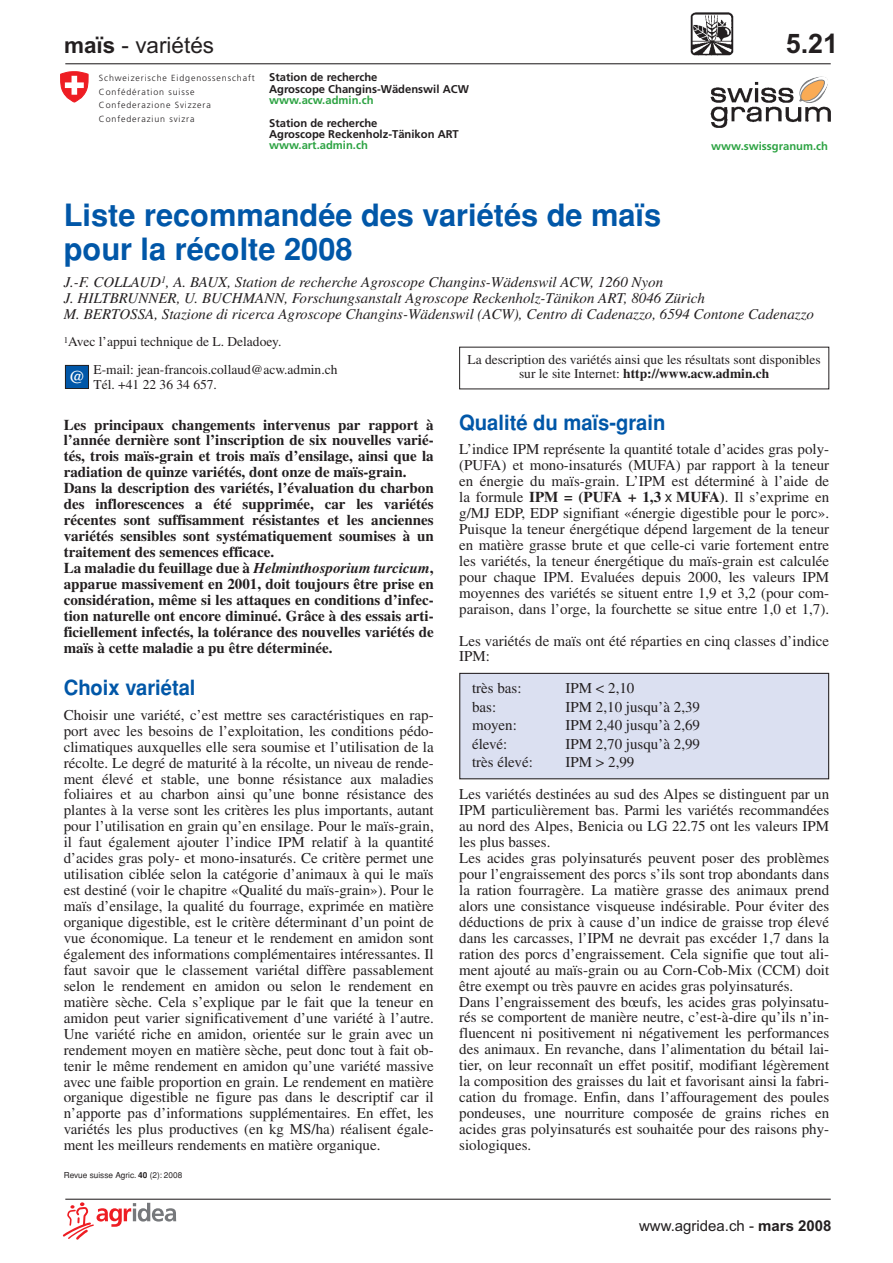
<style>
.page{position:relative;width:893px;height:1263px;background:#fff}
.page>*{position:absolute;margin:0;border:0;box-sizing:border-box;transform-origin:0 0}
.t1{font:700 30.75px/34px "Helvetica";color:#0157a8}
.t2{font:700 27px "Arial";color:#231f20}
.t3{font:22.5px "Arial";color:#231f20}
.t4{font:700 21px "Helvetica";color:#0157a8;scale:.96 1}
.t5{font:15px/15.9px "Times";color:#231f20}
.t6{font:700 15px/15.9px "Times";color:#231f20}
.t7{font:italic 15px/15.9px "Times";color:#231f20}
.t8{font:15px "Arial";color:#231f20}
.t9{font:13.5px/28px "Times";color:#231f20}
.t10{font:700 11.25px/11.4px "Frutiger";color:#231f20}
.t11{font:700 11.25px "Frutiger";color:#2da343}
.t12{font:300 8.85px/13.4px "Frutiger";letter-spacing:.1em;color:#231f20}
.t13{font:8.25px "Helvetica";color:#231f20}
.s1{font-weight:700}
.s2{font-style:italic}
.s3{font-family:"Helvetica"}
</style>
<div class="page">
<div style="left:460px;top:673px;width:369px;height:106px;background:#dbe0f1"></div>
<div style="left:459px;top:673px;width:370px;height:106px;border:1px solid #231f20"></div>
<img style="left:711px;top:76px;width:120px;height:52px">
<svg style="left:60px;top:71px;width:29px;height:32px"></svg>
<hr style="left:65px;top:63px;width:766px;height:1px;background:#231f20">
<hr style="left:65px;top:1199px;width:766px;height:1px;background:#231f20">
<svg style="left:63px;top:1202px;width:113px;height:38px"></svg>
<img style="left:691px;top:13px;width:42px;height:43px">
<div style="left:65px;top:365px;width:24px;height:23px;background:#0157a8"></div>
<div style="left:65px;top:365px;width:24px;height:24px;border:1px solid #231f20"></div>
<h3 class="t3" style="left:64px;top:32px;width:152px"><span class="s1">maïs</span> - variétés</h3>
<h2 class="t2" style="left:786px;top:28px;width:54px">5.21</h2>
<p class="t12" style="left:99px;top:72px;width:157px">Schweizerische Eidgenossenschaft<br>Confédération suisse<br>Confederazione Svizzera<br>Confederaziun svizra</p>
<p class="t10" style="left:269px;top:73px;width:201px">Station de recherche<br>Agroscope Changins-Wädenswil ACW</p>
<p class="t11" style="left:269px;top:96px;width:106px">www.acw.admin.ch</p>
<p class="t10" style="left:269px;top:118px;width:191px">Station de recherche<br>Agroscope Reckenholz-Tänikon ART</p>
<p class="t11" style="left:269px;top:141px;width:100px">www.art.admin.ch</p>
<p class="t11" style="left:711px;top:142px;width:118px">www.swissgranum.ch</p>
<h1 class="t1" style="left:64px;top:199px;width:599px">Liste recommandée des variétés de maïs pour la récolte 2008</h1>
<p class="t7" style="left:64px;top:275px;width:752px">J.-F. COLLAUD<sup>1</sup>, A. BAUX, Station de recherche Agroscope Changins-Wädenswil ACW, 1260 Nyon<br>J. HILTBRUNNER, U. BUCHMANN, Forschungsanstalt Agroscope Reckenholz-Tänikon ART, 8046 Zürich<br>M. BERTOSSA, Stazione di ricerca Agroscope Changins-Wädenswil (ACW), Centro di Cadenazzo, 6594 Contone Cadenazzo</p>
<p class="t9" style="left:94px;top:329px;width:245px;text-indent:-30px"><sup>1</sup>Avec l’appui technique de L. Deladoey.<br>E-mail: jean-francois.collaud@acw.admin.ch</p>
<p class="t9" style="left:468px;top:354px;width:355px;line-height:13.8px;text-align:center">La description des variétés ainsi que les résultats sont disponibles sur le site Internet: <span class="s1">http://www.acw.admin.ch</span></p>
<p class="t9" style="left:69px;top:371px;width:149px"><sup>@</sup> Tél. +41 22 36 34 657.</p>
<p class="t6" style="left:64px;top:418px;width:371px">Les principaux changements intervenus par rapport à l’année dernière sont l’inscription de six nouvelles varié&shy;tés, trois maïs-grain et trois maïs d’ensilage, ainsi que la radiation de quinze variétés, dont onze de maïs-grain.<br>Dans la description des variétés, l’évaluation du charbon des inflorescences a été supprimée, car les variétés récentes sont suffisamment résistantes et les anciennes variétés sensibles sont systématiquement soumises à un traitement des semences efficace.<br>La maladie du feuillage due à <span class="s2">Helminthosporium turcicum</span>, apparue massivement en 2001, doit toujours être prise en considération, même si les attaques en conditions d’infec&shy;tion naturelle ont encore diminué. Grâce à des essais arti&shy;ficiellement infectés, la tolérance des nouvelles variétés de maïs à cette maladie a pu être déterminée.</p>
<h3 class="t4" style="left:64px;top:676px;width:139px">Choix variétal</h3>
<p class="t5" style="left:64px;top:708px;width:371px;text-align:justify">Choisir une variété, c’est mettre ses caractéristiques en rap&shy;port avec les besoins de l’exploitation, les conditions pédo&shy;climatiques auxquelles elle sera soumise et l’utilisation de la récolte. Le degré de maturité à la récolte, un niveau de rende&shy;ment élevé et stable, une bonne résistance aux maladies foliaires et au charbon ainsi qu’une bonne résistance des plantes à la verse sont les critères les plus importants, autant pour l’utilisation en grain qu’en ensilage. Pour le maïs-grain, il faut également ajouter l’indice IPM relatif à la quantité d’acides gras poly- et mono-insaturés. Ce critère permet une utilisation ciblée selon la catégorie d’animaux à qui le maïs est destiné (voir le chapitre «Qualité du maïs-grain»). Pour le maïs d’ensilage, la qualité du fourrage, exprimée en matière organique digestible, est le critère déterminant d’un point de vue économique. La teneur et le rendement en amidon sont également des informations complémentaires intéressantes. Il faut savoir que le classement variétal diffère passablement selon le rendement en amidon ou selon le rendement en matière sèche. Cela s’explique par le fait que la teneur en amidon peut varier significativement d’une variété à l’autre.<br>Une variété riche en amidon, orientée sur le grain avec un rendement moyen en matière sèche, peut donc tout à fait ob&shy;tenir le même rendement en amidon qu’une variété massive avec une faible proportion en grain. Le rendement en matière organique digestible ne figure pas dans le descriptif car il n’apporte pas d’informations supplémentaires. En effet, les variétés les plus productives (en kg MS/ha) réalisent égale&shy;ment les meilleurs rendements en matière organique.</p>
<p class="t13" style="left:64px;top:1170px;width:120px">Revue suisse Agric. <span class="s1">40</span> (2): 2008</p>
<h3 class="t4" style="left:459px;top:410px;width:216px">Qualité du maïs-grain</h3>
<p class="t5" style="left:459px;top:443px;width:371px;text-align:justify">L’indice IPM représente la quantité totale d’acides gras poly-(PUFA) et mono-insaturés (MUFA) par rapport à la teneur en énergie du maïs-grain. L’IPM est déterminé à l’aide de la formule <span class="s1">IPM = (PUFA + 1,3</span> <span class="s3">x</span> <span class="s1">MUFA)</span>. Il s’exprime en g/MJ EDP, EDP signifiant «énergie digestible pour le porc».<br>Puisque la teneur énergétique dépend largement de la teneur en matière grasse brute et que celle-ci varie fortement entre les variétés, la teneur énergétique du maïs-grain est calculée pour chaque IPM. Evaluées depuis 2000, les valeurs IPM moyennes des variétés se situent entre 1,9 et 3,2 (pour com&shy;paraison, dans l’orge, la fourchette se situe entre 1,0 et 1,7).</p>
<p class="t5" style="left:459px;top:634px;width:371px">Les variétés de maïs ont été réparties en cinq classes d’indice<br>IPM:</p>
<p class="t5" style="left:472px;top:682px;width:51px">très bas:</p>
<p class="t5" style="left:566px;top:682px;width:70px">IPM &lt; 2,10</p>
<p class="t5" style="left:472px;top:700px;width:26px">bas:</p>
<p class="t5" style="left:566px;top:700px;width:136px">IPM 2,10 jusqu’à 2,39</p>
<p class="t5" style="left:472px;top:719px;width:46px">moyen:</p>
<p class="t5" style="left:566px;top:719px;width:136px">IPM 2,40 jusqu’à 2,69</p>
<p class="t5" style="left:472px;top:737px;width:37px">élevé:</p>
<p class="t5" style="left:566px;top:737px;width:136px">IPM 2,70 jusqu’à 2,99</p>
<p class="t5" style="left:472px;top:756px;width:62px">très élevé:</p>
<p class="t5" style="left:459px;top:748px;width:371px;line-height:32px;text-indent:106px">IPM &gt; 2,99<br>Les variétés destinées au sud des Alpes se distinguent par un</p>
<p class="t5" style="left:459px;top:804px;width:371px">IPM particulièrement bas. Parmi les variétés recommandées au nord des Alpes, Benicia ou LG 22.75 ont les valeurs IPM les plus basses.<br>Les acides gras polyinsaturés peuvent poser des problèmes pour l’engraissement des porcs s’ils sont trop abondants dans la ration fourragère. La matière grasse des animaux prend alors une consistance visqueuse indésirable. Pour éviter des déductions de prix à cause d’un indice de graisse trop élevé dans les carcasses, l’IPM ne devrait pas excéder 1,7 dans la ration des porcs d’engraissement. Cela signifie que tout ali&shy;ment ajouté au maïs-grain ou au Corn-Cob-Mix (CCM) doit être exempt ou très pauvre en acides gras polyinsaturés.<br>Dans l’engraissement des bœufs, les acides gras polyinsatu&shy;rés se comportent de manière neutre, c’est-à-dire qu’ils n’in&shy;fluencent ni positivement ni négativement les performances des animaux. En revanche, dans l’alimentation du bétail lai&shy;tier, on leur reconnaît un effet positif, modifiant légèrement la composition des graisses du lait et favorisant ainsi la fabri&shy;cation du fromage. Enfin, dans l’affouragement des poules pondeuses, une nourriture composée de grains riches en acides gras polyinsaturés est souhaitée pour des raisons phy&shy;siologiques.</p>
<p class="t8" style="left:639px;top:1216px;width:194px">www.agridea.ch - <span class="s1">mars 2008</span></p>
</div>
